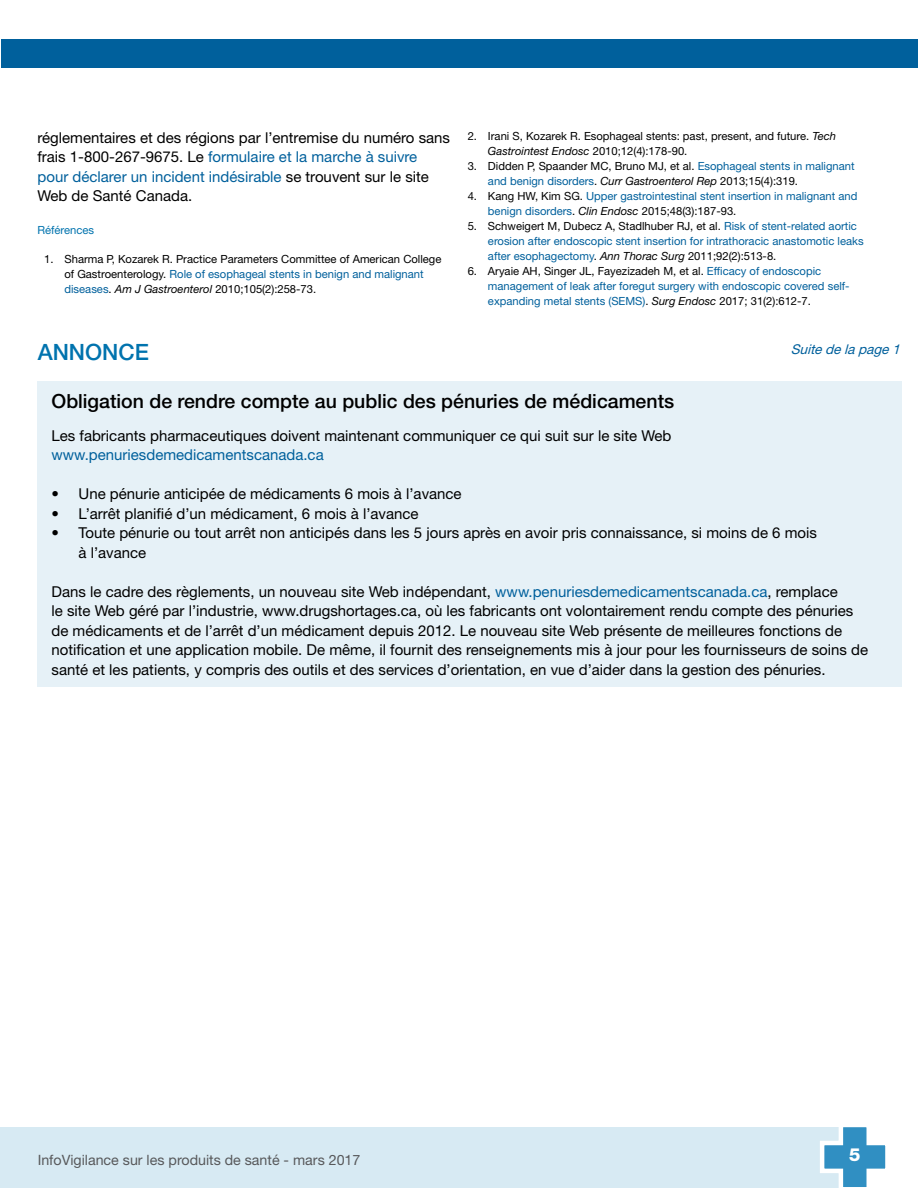
<style>
.page{position:relative;width:918px;height:1188px;background:#fff}
.page>*{position:absolute;margin:0;border:0;box-sizing:border-box;transform-origin:0 0}
.Text_-_Title_level_1{font:500 22.5px "Helvetica Neue LT Std";color:#0073ae}
.Text_-_Title_level_3{font:500 19.5px "Helvetica Neue LT Std";color:#000}
.t1{font:800 18px "Helvetica Neue LT Std";color:#fff}
.Text_-_Body_bullets{font:15px/19.5px "Helvetica Neue LT Std";color:#000}
.Text_-_Body{font:15px/19.5px "Helvetica Neue LT Std";color:#000}
.t2{font:14.25px "Helvetica Neue LT Std";color:#58595b}
.Text_-_Body_bullets-2{font:italic 13.5px "Helvetica Neue LT Std";color:#00609c}
.t3{font:11.25px/15px "Helvetica Neue LT Std";color:#00609c}
.t4{font:11.25px/15px "Helvetica Neue LT Std";color:#000}
.Reference_Title{font:11.25px "Helvetica Neue LT Std";color:#0073ae}
.s1{color:#00609c}
.s2{font-style:italic}
.s3{color:#000}
.s4{font-style:italic;color:#000}
</style>
<div class="page">
<div style="left:1px;top:1127px;width:854px;height:61px;background:#d7eaf3"></div>
<hr style="left:0;top:1127px;width:1px;height:61px;background:#d7eaf3">
<svg style="left:820px;top:1127px;width:66px;height:61px"></svg>
<div style="left:1px;top:39px;width:917px;height:29px;background:#00609c"></div>
<div style="left:38px;top:381px;width:864px;height:306px;background:#e6f1f7"></div>
<p class="Text_-_Body" style="left:37px;top:128px;width:414px">réglementaires et des régions par l’entremise du numéro sans frais 1-800-267-9675. Le <span class="s1">formulaire et la marche à suivre pour déclarer un incident indésirable</span> se trouvent sur le site Web de Santé Canada.</p>
<p class="Reference_Title" style="left:37px;top:224px;width:58px">Références</p>
<p class="t4" style="left:64px;top:251px;width:378px;text-indent:-20px">1. Sharma P, Kozarek R. Practice Parameters Committee of American College of Gastroenterology. <span class="s1">Role of esophageal stents in benign and malignant diseases</span>. <span class="s2">Am J Gastroenterol</span> 2010;105(2):258-73.</p>
<p class="t4" style="left:488px;top:129px;width:350px;text-indent:-20px">2. Irani S, Kozarek R. Esophageal stents: past, present, and future. <span class="s2">Tech<br>Gastrointest Endosc</span> 2010;12(4):178-90.</p>
<p class="t4" style="left:488px;top:159px;width:368px;text-indent:-20px">3. Didden P, Spaander MC, Bruno MJ, et al. <span class="s1">Esophageal stents in malignant and benign disorders</span>. <span class="s2">Curr Gastroenterol Rep</span> 2013;15(4):319.</p>
<p class="t3" style="left:488px;top:189px;width:371px;text-indent:-20px"><span class="s3">4. Kang HW, Kim SG.</span> Upper gastrointestinal stent insertion in malignant and benign disorders<span class="s3">.</span> <span class="s4">Clin Endosc</span> <span class="s3">2015;48(3):187-93.</span></p>
<p class="t3" style="left:488px;top:219px;width:377px;text-indent:-20px"><span class="s3">5. Schweigert M, Dubecz A, Stadlhuber RJ, et al.</span> Risk of stent-related aortic erosion after endoscopic stent insertion for intrathoracic anastomotic leaks after esophagectomy<span class="s3">.</span> <span class="s4">Ann Thorac Surg</span> <span class="s3">2011;92(2):513-8.</span></p>
<p class="t3" style="left:488px;top:264px;width:363px;text-indent:-20px"><span class="s3">6. Aryaie AH, Singer JL, Fayezizadeh M, et al.</span> Efficacy of endoscopic management of leak after foregut surgery with endoscopic covered self&shy;expanding metal stents (SEMS)<span class="s3">.</span> <span class="s4">Surg Endosc</span> <span class="s3">2017; 31(2):612-7.</span></p>
<p class="Text_-_Title_level_1" style="left:38px;top:339px;width:113px">ANNONCE</p>
<p class="Text_-_Title_level_3" style="left:52px;top:389px;width:624px">Obligation de rendre compte au public des pénuries de médicaments</p>
<p class="Text_-_Body_bullets" style="left:52px;top:425px;width:621px">Les fabricants pharmaceutiques doivent maintenant communiquer ce qui suit sur le site Web <span class="s1">www.penuriesdemedicamentscanada.ca</span></p>
<p class="Text_-_Body_bullets" style="left:52px;top:484px;width:412px">• Une pénurie anticipée de médicaments 6 mois à l’avance</p>
<p class="Text_-_Body_bullets" style="left:52px;top:503px;width:369px">• L’arrêt planifié d’un médicament, 6 mois à l’avance</p>
<p class="Text_-_Body_bullets" style="left:79px;top:523px;width:740px;text-indent:-27px">• Toute pénurie ou tout arrêt non anticipés dans les 5 jours après en avoir pris connaissance, si moins de 6 mois à l’avance</p>
<p class="Text_-_Body_bullets" style="left:52px;top:581px;width:818px">Dans le cadre des règlements, un nouveau site Web indépendant, <span class="s1">www.penuriesdemedicamentscanada.ca</span>, remplace<br>le site Web géré par l’industrie, www.drugshortages.ca, où les fabricants ont volontairement rendu compte des pénuries de médicaments et de l’arrêt d’un médicament depuis 2012. Le nouveau site Web présente de meilleures fonctions de notification et une application mobile. De même, il fournit des renseignements mis à jour pour les fournisseurs de soins de santé et les patients, y compris des outils et des services d’orientation, en vue d’aider dans la gestion des pénuries.</p>
<p class="Text_-_Body_bullets-2" style="left:791px;top:341px;width:115px">Suitedelapage1</p>
<p class="t2" style="left:38px;top:1152px;width:324px">InfoVigilance sur les produits de santé - mars 2017</p>
<p class="t1" style="left:849px;top:1144px;width:13px">5</p>
</div>
